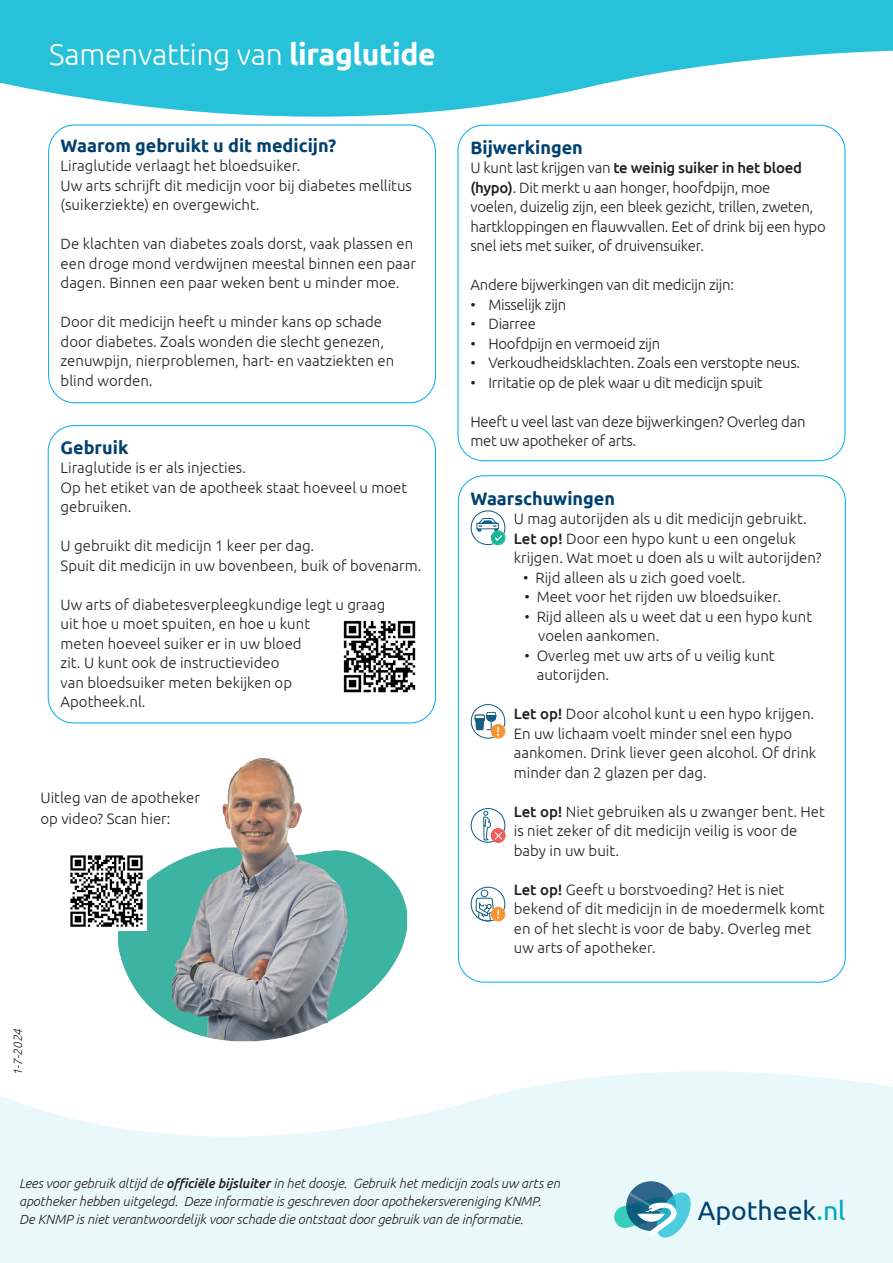
<style>
.page{position:relative;width:893px;height:1263px;background:#fff}
.page>*{position:absolute;margin:0;border:0;box-sizing:border-box;transform-origin:0 0}
.t1{font:300 30px "Ubuntu";letter-spacing:-.01em;color:#fff}
.t2{font:26.7px "Ubuntu";color:#01416f}
.t3{font:700 18px "Ubuntu";color:#01416f}
.t4{font:300 15px/19.5px "Ubuntu";color:#231f20}
.t5{font:300 15px/19.5px "Ubuntu";letter-spacing:-.02em;color:#231f20}
.t6{font:italic 300 13.35px/18px "Ubuntu";letter-spacing:-.005em;color:#231f20}
.t7{font:italic 300 12px "Ubuntu";color:#231f20}
.s1{font-weight:700}
.s2{font-weight:500}
.s3{color:#00a6b9}
</style>
<div class="page">
<svg style="left:0;top:1071px;width:893px;height:192px;fill:#e9f9fb"></svg>
<svg style="left:0;top:0;width:893px;height:165px;fill:#27c2d9"></svg>
<svg style="left:626px;top:1181px;width:50px;height:50px"></svg>
<svg style="left:614px;top:1192px;width:77px;height:45px;background:#7bbecc"></svg>
<div style="left:458px;top:125px;width:387px;height:336px;background:#fff;border-radius:26px"></div>
<div style="left:48px;top:425px;width:388px;height:298px;border:1px solid #00aeef;border-radius:26px"></div>
<svg style="left:49px;top:117px;width:387px;height:286px"></svg>
<div style="left:48px;top:125px;width:388px;height:278px;border:1px solid #00aeef;border-radius:27px"></div>
<svg style="left:471px;top:510px;width:34px;height:35px"></svg>
<svg style="left:471px;top:704px;width:34px;height:35px"></svg>
<svg style="left:471px;top:808px;width:34px;height:35px"></svg>
<svg style="left:471px;top:886px;width:34px;height:35px"></svg>
<img style="left:118px;top:758px;width:290px;height:284px">
<img style="left:70px;top:851px;width:76px;height:80px">
<img style="left:343px;top:620px;width:73px;height:73px">
<p class="t1" style="left:49px;top:36px;width:388px">Samenvatting van <span class="s1">liraglutide</span></p>
<p class="t3" style="left:61px;top:134px;width:277px">Waarom gebruikt u dit medicijn?</p>
<p class="t4" style="left:61px;top:156px;width:241px">Liraglutide verlaagt het bloedsuiker.</p>
<p class="t4" style="left:61px;top:175px;width:353px">Uw arts schrijft dit medicijn voor bij diabetes mellitus (suikerziekte) en overgewicht.</p>
<p class="t4" style="left:61px;top:234px;width:357px">De klachten van diabetes zoals dorst, vaak plassen en een droge mond verdwijnen meestal binnen een paar dagen. Binnen een paar weken bent u minder moe.</p>
<p class="t4" style="left:61px;top:312px;width:335px">Door dit medicijn heeft u minder kans op schade door diabetes. Zoals wonden die slecht genezen, zenuwpijn, nierproblemen, hart- en vaatziekten en blind worden.</p>
<p class="t3" style="left:61px;top:436px;width:69px">Gebruik</p>
<p class="t4" style="left:61px;top:458px;width:187px">Liraglutide is er als injecties.</p>
<p class="t4" style="left:61px;top:477px;width:348px">Op het etiket van de apotheek staat hoeveel u moet gebruiken.</p>
<p class="t4" style="left:61px;top:536px;width:255px">U gebruikt dit medicijn 1 keer per dag.</p>
<p class="t4" style="left:61px;top:555px;width:362px">Spuit dit medicijn in uw bovenbeen, buik of bovenarm.</p>
<p class="t4" style="left:61px;top:594px;width:326px">Uw arts of diabetesverpleegkundige legt u graag uit hoe u moet spuiten, en hoe u kunt<br>meten hoeveel suiker er in uw bloed<br>zit. U kunt ook de instructievideo<br>van bloedsuiker meten bekijken op<br>Apotheek.nl.</p>
<p class="t4" style="left:41px;top:787px;width:161px;line-height:21px">Uitleg van de apotheker op video? Scan hier:</p>
<p class="t7" style="left:11px;top:1076px;width:49px;rotate:-90deg">1-7-2024</p>
<p class="t3" style="left:470px;top:136px;width:114px">Bijwerkingen</p>
<p class="t5" style="left:470px;top:158px;width:357px">U kunt last krijgen van <span class="s2">te weinig suiker in het bloed (hypo)</span>. Dit merkt u aan honger, hoofdpijn, moe<br>voelen, duizelig zijn, een bleek gezicht, trillen, zweten, hartkloppingen en flauwvallen. Eet of drink bij een hypo snel iets met suiker, of druivensuiker.</p>
<p class="t5" style="left:470px;top:275px;width:265px">Andere bijwerkingen van dit medicijn zijn:</p>
<p class="t5" style="left:470px;top:294px;width:97px">• Misselijk zijn</p>
<p class="t5" style="left:470px;top:314px;width:67px">• Diarree</p>
<p class="t5" style="left:470px;top:333px;width:191px">• Hoofdpijn en vermoeid zijn</p>
<p class="t5" style="left:470px;top:353px;width:331px">• Verkoudheidsklachten. Zoals een verstopte neus.</p>
<p class="t5" style="left:470px;top:372px;width:294px">• Irritatie op de plek waar u dit medicijn spuit</p>
<p class="t5" style="left:470px;top:411px;width:337px">Heeft u veel last van deze bijwerkingen? Overleg dan met uw apotheker of arts.</p>
<p class="t3" style="left:470px;top:487px;width:146px">Waarschuwingen</p>
<p class="t4" style="left:514px;top:509px;width:309px">U mag autorijden als u dit medicijn gebruikt.<br><span class="s2">Let op!</span> Door een hypo kunt u een ongeluk krijgen. Wat moet u doen als u wilt autorijden?</p>
<p class="t4" style="left:523px;top:567px;width:224px">• Rijd alleen als u zich goed voelt.</p>
<p class="t4" style="left:524px;top:587px;width:258px">• Meet voor het rijden uw bloedsuiker.</p>
<p class="t4" style="left:524px;top:606px;width:289px">• Rijd alleen als u weet dat u een hypo kunt</p>
<p class="t4" style="left:538px;top:626px;width:123px">voelen aankomen.</p>
<p class="t4" style="left:524px;top:645px;width:7px">•</p>
<p class="t4" style="left:537px;top:645px;width:239px">Overleg met uw arts of u veilig kunt autorijden.</p>
<p class="t4" style="left:514px;top:704px;width:304px"><span class="s2">Let op!</span> Door alcohol kunt u een hypo krijgen.<br>En uw lichaam voelt minder snel een hypo aankomen. Drink liever geen alcohol. Of drink minder dan 2 glazen per dag.</p>
<p class="t4" style="left:514px;top:801px;width:313px"><span class="s2">Let op!</span> Niet gebruiken als u zwanger bent. Het is niet zeker of dit medicijn veilig is voor de baby in uw buit.</p>
<p class="t4" style="left:514px;top:879px;width:312px"><span class="s2">Let op!</span> Geeft u borstvoeding? Het is niet bekend of dit medicijn in de moedermelk komt en of het slecht is voor de baby. Overleg met uw arts of apotheker.</p>
<p class="t6" style="left:19px;top:1174px;width:542px">Lees voor gebruik altijd de <span class="s2">officiële bijsluiter</span> in het doosje. Gebruik het medicijn zoals uw arts en apotheker hebben uitgelegd. Deze informatie is geschreven door apothekersvereniging KNMP.<br>De KNMP is niet verantwoordelijk voor schade die ontstaat door gebruik van de informatie.</p>
<h2 class="t2" style="left:698px;top:1194px;width:149px">Apotheek<span class="s3">.nl</span></h2>
</div>
